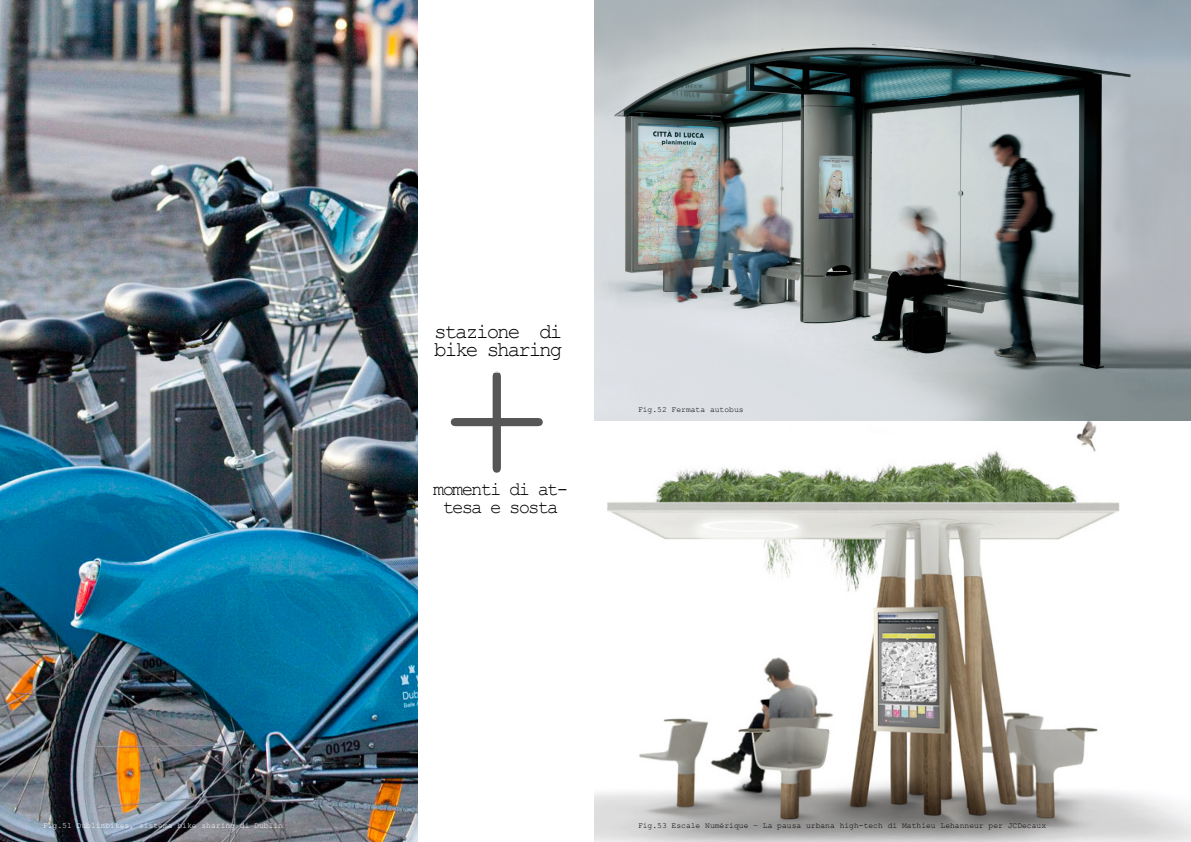
<style>
.page{position:relative;width:1191px;height:842px;background:#fff}
.page>*{position:absolute;margin:0;border:0;box-sizing:border-box;transform-origin:0 0}
.t1{font:200px "Courier New";color:#565656}
.t2{font:21px/18px "Courier New";letter-spacing:-.1em;color:#000}
.t3{font:19px/18px "Courier New";letter-spacing:-.1em;color:#000;text-align:center}
.t4{font:8px "Courier New";color:#000}
.t5{font:8px "Courier New";color:#fff}
</style>
<div class="page">
<img style="left:0;top:0;width:417px;height:842px">
<img style="left:595px;top:0;width:596px;height:842px">
<p class="t5" style="left:43px;top:820px;width:242px">Fig.51 Dublinbikes, sistema bike sharing di Dublin</p>
<h2 class="t2" style="left:434px;top:321px;width:130px">stazione di bike sharing</h2>
<h1 class="t1" style="left:437px;top:293px;width:121px">+</h1>
<h3 class="t3" style="left:433px;top:479px;width:136px">momenti di at&shy;tesa e sosta</h3>
<p class="t4" style="left:638px;top:405px;width:107px">Fig.52 Fermata autobus</p>
<p class="t4" style="left:638px;top:820px;width:409px">Fig.53 Escale Numérique – La pausa urbana high-tech di Mathieu Lehanneur per JCDecaux</p>
</div>
